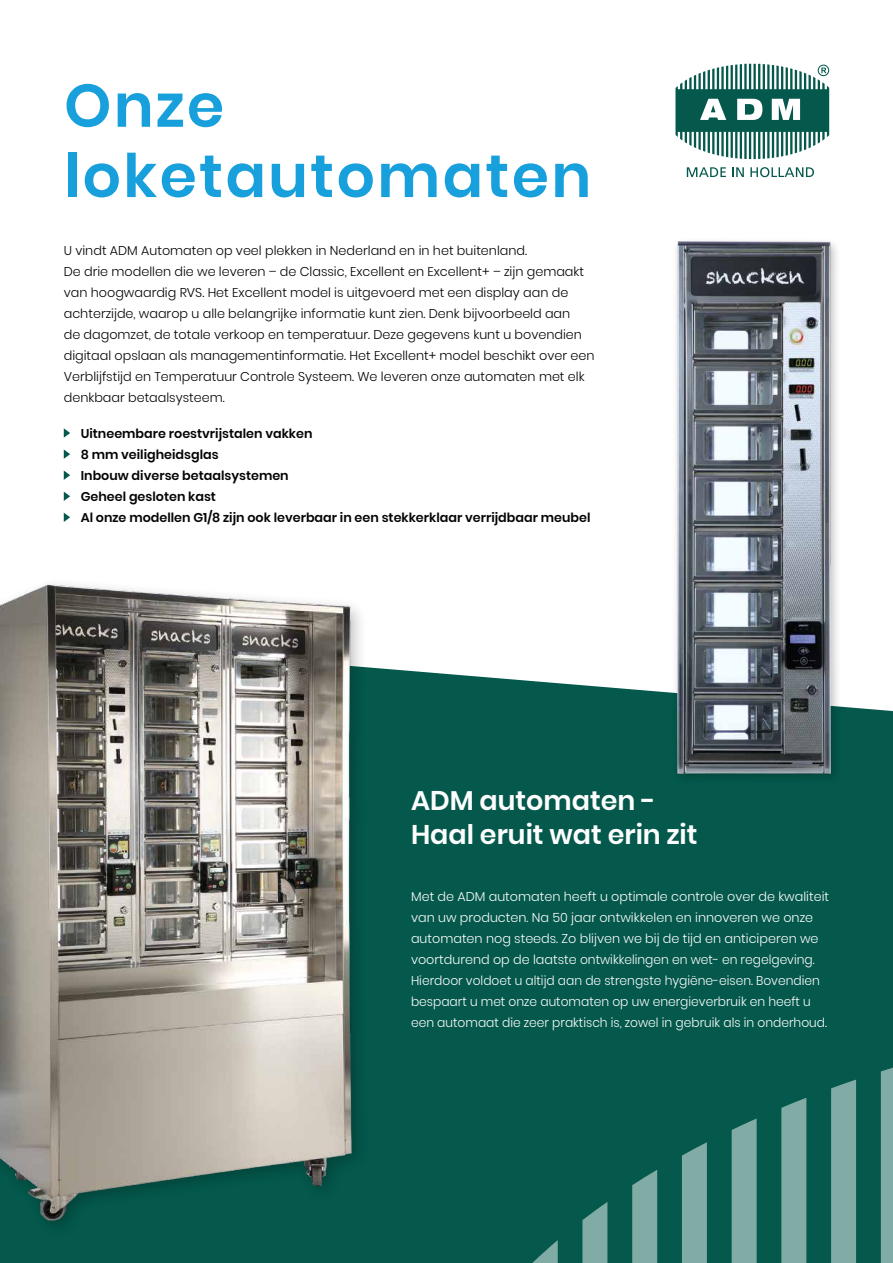
<style>
.page{position:relative;width:893px;height:1263px;background:#fff}
.page>*{position:absolute;margin:0;border:0;box-sizing:border-box;transform-origin:0 0}
.t1{font:600 60px/70.2px "Poppins";letter-spacing:.04em;color:#159fdb}
.t2{font:600 27px/34.5px "Poppins";color:#fff}
.t3{font:300 12.75px/21px "Poppins";color:#000}
.t4{font:300 12.75px/21px "Poppins";color:#fff}
.t5{font:600 12.75px/21px "Poppins";color:#000}
</style>
<div class="page">
<div style="left:0;top:669px;width:893px;height:594px;background:#04584c"></div>
<svg style="left:64px;top:428px;width:6px;height:10px"></svg>
<svg style="left:64px;top:449px;width:6px;height:10px"></svg>
<svg style="left:64px;top:470px;width:6px;height:10px"></svg>
<svg style="left:64px;top:513px;width:6px;height:9px"></svg>
<svg style="left:64px;top:492px;width:6px;height:9px"></svg>
<svg style="left:687px;top:167px;width:39px;height:10px"></svg>
<svg style="left:732px;top:167px;width:12px;height:10px"></svg>
<svg style="left:750px;top:167px;width:64px;height:10px"></svg>
<svg style="left:675px;top:64px;width:154px;height:95px"></svg>
<img style="left:661px;top:241px;width:186px;height:539px">
<img style="left:0;top:584px;width:393px;height:655px">
<svg style="left:533px;top:1064px;width:360px;height:199px;background:#287065"></svg>
<h1 class="t1" style="left:64px;top:71px;width:529px">Onze loketautomaten</h1>
<p class="t3" style="left:64px;top:240px;width:532px">U vindt ADM Automaten op veel plekken in Nederland en in het buitenland.<br>De drie modellen die we leveren – de Classic, Excellent en Excellent+ – zijn gemaakt van hoogwaardig RVS. Het Excellent model is uitgevoerd met een display aan de achterzijde, waarop u alle belangrijke informatie kunt zien. Denk bijvoorbeeld aan<br>de dagomzet, de totale verkoop en temperatuur. Deze gegevens kunt u bovendien digitaal opslaan als managementinformatie. Het Excellent+ model beschikt over een Verblijfstijd en Temperatuur Controle Systeem. We leveren onze automaten met elk denkbaar betaalsysteem.</p>
<p class="t5" style="left:81px;top:423px;width:511px">Uitneembare roestvrijstalen vakken<br>8 mm veiligheidsglas<br>Inbouw diverse betaalsystemen<br>Geheel gesloten kast<br>Al onze modellen G1/8 zijn ook leverbaar in een stekkerklaar verrijdbaar meubel</p>
<h2 class="t2" style="left:411px;top:783px;width:288px">ADM automaten -<br>Haal eruit wat erin zit</h2>
<p class="t4" style="left:411px;top:886px;width:420px">Met de ADM automaten heeft u optimale controle over de kwaliteit van uw producten. Na 50 jaar ontwikkelen en innoveren we onze automaten nog steeds. Zo blijven we bij de tijd en anticiperen we voortdurend op de laatste ontwikkelingen en wet- en regelgeving.<br>Hierdoor voldoet u altijd aan de strengste hygiëne-eisen. Bovendien bespaart u met onze automaten op uw energieverbruik en heeft u een automaat die zeer praktisch is, zowel in gebruik als in onderhoud.</p>
</div>
